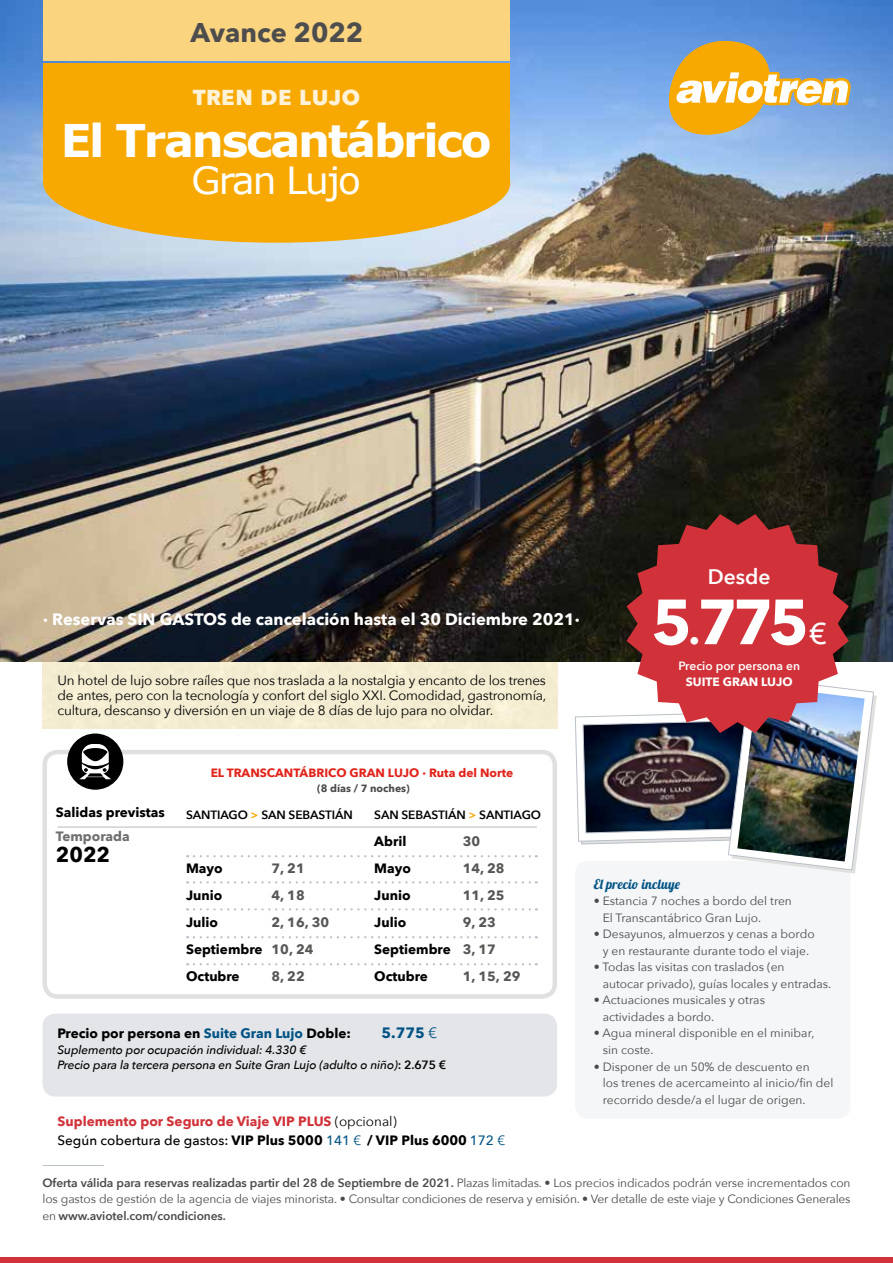
<style>
.page{position:relative;width:893px;height:1263px;background:#fff}
.page>*{position:absolute;margin:0;border:0;box-sizing:border-box;transform-origin:0 0}
.t1{font:700 63px "Avenir Next";color:#fff}
.t2{font:700 45px "Verdana";letter-spacing:-.05em;color:#fff}
.t3{font:37.5px "Verdana";letter-spacing:-.05em;color:#fff}
.t4{font:700 27px "Avenir Next";color:#4d4d4d}
.t5{font:700 27px "Avenir Next";color:#fef2d9}
.t6{font:600 21px "Avenir Next";color:#fff}
.t7{font:700 21px "Avenir Next";color:#000}
.t8{font:700 16.5px "Avenir Next";color:#fff}
.t9{font:700 15px "Avenir Next";color:#005384}
.t10{font:13.5px/15px "Avenir Next";letter-spacing:-.015em;color:#000;text-align:justify}
.t11{font:700 13.5px/27px "Avenir Next";color:#000}
.t12{font:700 13.5px/19.5px "Avenir Next";color:#d13239}
.t13{font:700 13.5px "Avenir Next";color:#575756}
.t14{font:13.5px "Lobster 1.4";letter-spacing:.01em;color:#005384}
.t15{font:700 13.5px "Avenir Next";color:#706f6f}
.t16{font:12px/16.5px "Avenir Next";color:#4a4a49}
.t17{font:italic 500 12px/15px "Avenir Next";letter-spacing:-.01em;color:#000}
.t18{font:600 12px "Avenir Next";letter-spacing:-.01em;color:#000}
.t19{font:700 12px "Avenir Next";color:#e2231a}
.t20{font:600 12px "Avenir Next";color:#fff}
.t21{font:700 12px "Avenir Next";color:#fff}
.t22{font:700 10.5px "Avenir Next";color:#4a4a49}
.s1{font-size:37.5px}
.s2{font-weight:500;font-size:30px}
.s3{color:#f8a901}
.s4{color:#575756}
.s5{color:#005384}
.s6{font-weight:400}
.s7{font-weight:600;font-style:normal}
.s8{font-weight:400;color:#000}
.s9{font-weight:500;color:#000}
.s10{color:#000}
.s11{font-weight:500;color:#005384}
.s12{font-weight:400;color:#005384}
.s13{font-weight:600}
</style>
<div class="page">
<hr style="left:43px;top:1165px;width:61px;height:1px;background:#bac0c9">
<img style="left:0;top:0;width:893px;height:661px">
<svg style="left:662px;top:36px;width:189px;height:104px;background:#b5b196"></svg>
<div style="left:43px;top:123px;width:467px;height:120px;background:#f8a901;border-radius:50%"></div>
<div style="left:43px;top:63px;width:467px;height:120px;background:#f8a901"></div>
<div style="left:44px;top:0;width:466px;height:61px;background:#fbd480"></div>
<div style="left:0;top:1258px;width:893px;height:5px;background:#d13239"></div>
<div style="left:43px;top:1014px;width:514px;height:82px;background:#e3e5e9;border-radius:13px"></div>
<div style="left:575px;top:861px;width:275px;height:257px;background:#f1f2f5;border-radius:13px"></div>
<svg style="left:575px;top:690px;width:302px;height:183px"></svg>
<img style="left:737px;top:688px;width:128px;height:173px">
<div style="left:43px;top:750px;width:514px;height:249px;border:4px solid #d0d0d0;border-radius:13px"></div>
<svg style="left:626px;top:514px;width:223px;height:219px;background:#ae3f45"></svg>
<div style="left:67px;top:733px;width:56px;height:57px;background:#000;border-radius:50%"></div>
<svg style="left:79px;top:744px;width:32px;height:35px"></svg>
<svg style="left:194px;top:855px;width:343px;height:2px"></svg>
<svg style="left:194px;top:881px;width:343px;height:2px"></svg>
<svg style="left:194px;top:908px;width:343px;height:2px"></svg>
<svg style="left:194px;top:936px;width:343px;height:2px"></svg>
<svg style="left:194px;top:963px;width:343px;height:2px"></svg>
<hr style="left:58px;top:826px;width:479px;height:2px;background:#d0d0d0">
<h3 class="t4" style="left:190px;top:9px;width:174px">Avance 2022</h3>
<h3 class="t5" style="left:193px;top:72px;width:169px">tren de lujo</h3>
<h2 class="t2" style="left:61px;top:111px;width:432px">El Transcantábrico</h2>
<h3 class="t3" style="left:192px;top:157px;width:171px">Gran Lujo</h3>
<h3 class="t8" style="left:43px;top:604px;width:538px">· Reservas SIN GASTOS de cancelación hasta el 30 Diciembre 2021·</h3>
<p class="t10" style="left:58px;top:672px;width:490px">Un hotel de lujo sobre raíles que nos traslada a la nostalgia y encanto de los trenes de antes, pero con la tecnología y confort del siglo XXI. Comodidad, gastronomía, cultura, descanso y diversión en un viaje de 8 días de lujo para no olvidar.</p>
<h3 class="t6" style="left:708px;top:559px;width:64px">Desde</h3>
<h1 class="t1" style="left:651px;top:567px;width:177px">5<span class="s1">.</span>775<span class="s2">€</span></h1>
<p class="t20" style="left:678px;top:655px;width:123px">Precio por persona en</p>
<p class="t21" style="left:686px;top:672px;width:108px">SUITE GRAN LUJO</p>
<p class="t11" style="left:56px;top:799px;width:110px">Salidas previstas</p>
<p class="t15" style="left:56px;top:825px;width:75px">Temporada</p>
<h3 class="t7" style="left:56px;top:837px;width:56px">2022</h3>
<p class="t19" style="left:211px;top:762px;width:304px">EL TRANSCANTÁBRICO GRAN LUJO · Ruta del Norte</p>
<p class="t22" style="left:317px;top:779px;width:94px">(8 días / 7 noches)</p>
<p class="t18" style="left:186px;top:805px;width:168px">SANTIAGO <span class="s3">&gt;</span> SAN SEBASTIÁN</p>
<p class="t11" style="left:186px;top:855px;width:38px">Mayo</p>
<p class="t13" style="left:272px;top:857px;width:35px">7, 21</p>
<p class="t11" style="left:186px;top:882px;width:38px">Junio</p>
<p class="t13" style="left:272px;top:884px;width:35px">4, 18</p>
<p class="t11" style="left:186px;top:909px;width:33px">Julio</p>
<p class="t11" style="left:186px;top:909px;width:145px;text-indent:85px"><span class="s4">2, 16, 30<br></span>Septiembre <span class="s4">10, 24<br></span>Octubre</p>
<p class="t13" style="left:272px;top:965px;width:35px">8, 22</p>
<p class="t18" style="left:374px;top:805px;width:168px">SAN SEBASTIÁN <span class="s3">&gt;</span> SANTIAGO</p>
<p class="t11" style="left:374px;top:828px;width:34px">Abril</p>
<p class="t13" style="left:463px;top:830px;width:19px">30</p>
<p class="t11" style="left:374px;top:855px;width:38px">Mayo</p>
<p class="t13" style="left:463px;top:857px;width:43px">14, 28</p>
<p class="t11" style="left:374px;top:882px;width:38px">Junio</p>
<p class="t13" style="left:463px;top:884px;width:43px">11, 25</p>
<p class="t11" style="left:374px;top:909px;width:33px">Julio</p>
<p class="t11" style="left:374px;top:909px;width:123px;text-align:justify;text-indent:89px"><span class="s4">9, 23<br></span>Septiembre <span class="s4">3, 17<br></span>Octubre</p>
<p class="t13" style="left:463px;top:965px;width:59px">1, 15, 29</p>
<p class="t11" style="left:58px;top:1019px;width:295px">Precio por persona en <span class="s5">Suite Gran Lujo</span> Doble:</p>
<p class="t9" style="left:382px;top:1019px;width:57px">5.775 <span class="s6">€</span></p>
<p class="t17" style="left:58px;top:1042px;width:390px">Suplemento por ocupación individual: 4.330 €<br>Precio para la tercera persona en Suite Gran Lujo (adulto o niño)<span class="s7">: 2.675 €</span></p>
<p class="t12" style="left:58px;top:1111px;width:449px">Suplemento por Seguro de Viaje VIP PLUS <span class="s8">(opcional)<br></span><span class="s9">Según cobertura de gastos:</span> <span class="s10">VIP Plus 5000</span> <span class="s11">141</span> <span class="s12">€</span> <span class="s10">/ VIP Plus 6000</span> <span class="s11">172</span> <span class="s12">€</span></p>
<p class="t14" style="left:594px;top:875px;width:88px">El precio incluye</p>
<p class="t16" style="left:603px;top:892px;width:191px;text-indent:-9px">• Estancia 7 noches a bordo del tren<br>El Transcantábrico Gran Lujo.</p>
<p class="t16" style="left:594px;top:925px;width:222px;text-align:center">• Desayunos, almuerzos y cenas a bordo y en restaurante durante todo el viaje.</p>
<p class="t16" style="left:603px;top:958px;width:230px;text-indent:-9px">• Todas las visitas con traslados (en<br>autocar privado), guías locales y entradas.</p>
<p class="t16" style="left:603px;top:991px;width:164px;text-indent:-9px">• Actuaciones musicales y otras actividades a bordo.</p>
<p class="t16" style="left:603px;top:1024px;width:213px;text-indent:-9px">• Agua mineral disponible en el minibar, sin coste.</p>
<p class="t16" style="left:603px;top:1057px;width:232px;text-indent:-9px">• Disponer de un 50% de descuento en<br>los trenes de acercameinto al inicio/fin del recorrido desde/a el lugar de origen.</p>
<p class="t16" style="left:43px;top:1174px;width:809px;text-align:justify"><span class="s13">Oferta válida para reservas realizadas partir del 28 de Septiembre de 2021.</span> Plazas limitadas. • Los precios indicados podrán verse incrementados con los gastos de gestión de la agencia de viajes minorista. • Consultar condiciones de reserva y emisión. • Ver detalle de este viaje y Condiciones Generales en <span class="s13">www.aviotel.com/condiciones.</span></p>
</div>
